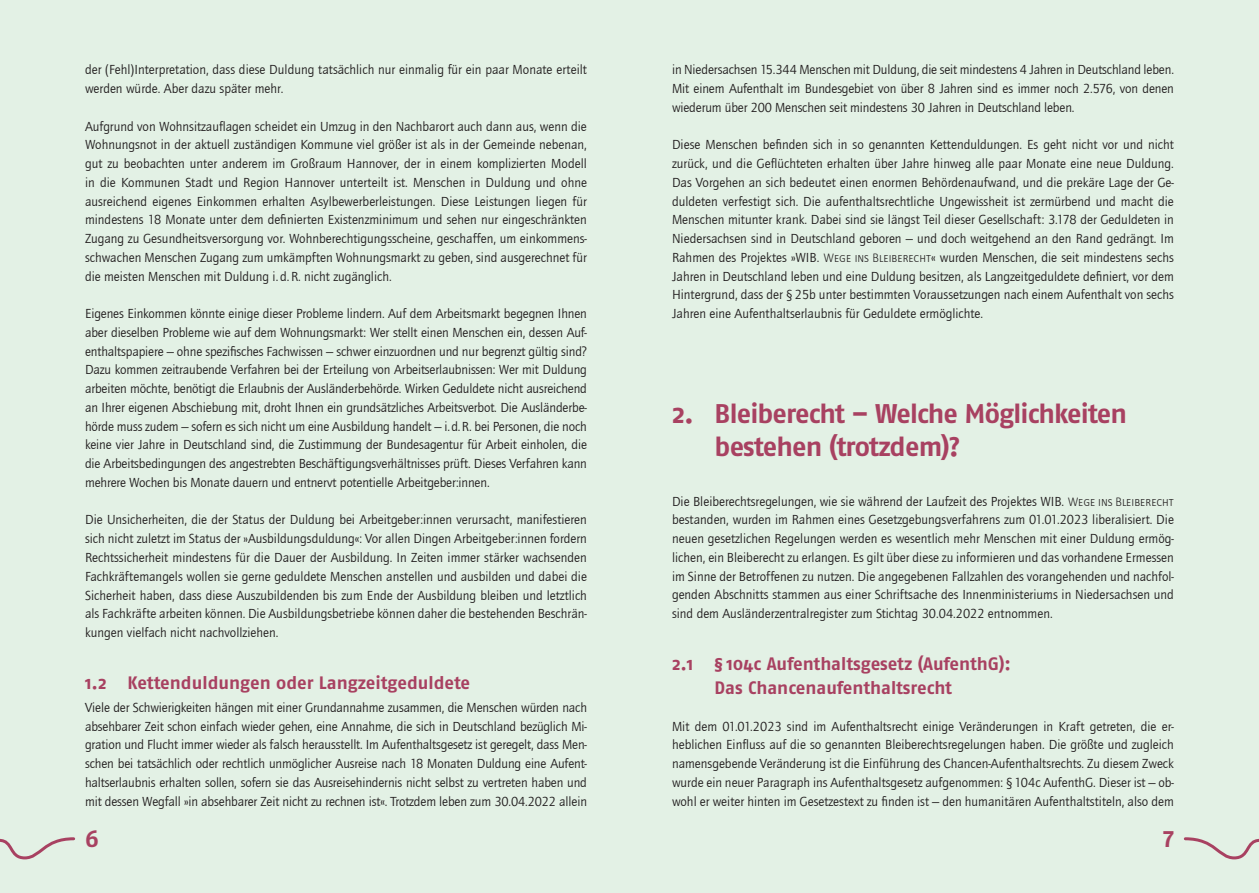
<style>
.page{position:relative;width:1259px;height:893px;background:#fff}
.page>*{position:absolute;margin:0;border:0;box-sizing:border-box;transform-origin:0 0}
.t1{font:700 27px/33px "Fago OT";letter-spacing:-.04em;color:#a84161}
.t2{font:700 24px "Fago No Lf";color:#a84161}
.t3{font:700 18px/24px "Fago OT";color:#a84161}
.t4{font:13.5px/18.8px "ITC Quay Sans Com";color:#231f20;text-align:justify}
.s1{font-family:"Calibri";font-weight:300}
</style>
<div class="page">
<div style="left:0;top:0;width:629px;height:893px;background:#e3f1e5"></div>
<div style="left:629px;top:0;width:630px;height:893px;background:#e3f1e5"></div>
<svg style="left:0;top:837px;width:76px;height:23px"></svg>
<svg style="left:1183px;top:837px;width:76px;height:23px"></svg>
<p class="t4" style="left:85px;top:60px;width:503px">der (Fehl)Interpretation, dass diese Duldung tatsächlich nur einmalig für ein paar Monate erteilt werden würde. Aber dazu später mehr.</p>
<p class="t4" style="left:85px;top:117px;width:503px">Aufgrund von Wohnsitzauflagen scheidet ein Umzug in den Nachbarort auch dann aus, wenn die Wohnungsnot in der aktuell zuständigen Kommune viel größer ist als in der Gemeinde nebenan, gut zu beobachten unter anderem im Großraum Hannover, der in einem komplizierten Modell in die Kommunen Stadt und Region Hannover unterteilt ist. Menschen in Duldung und ohne ausreichend eigenes Einkommen erhalten Asylbewerberleistungen. Diese Leistungen liegen für mindestens 18 Monate unter dem definierten Existenzminimum und sehen nur eingeschränkten Zugang zu Gesundheitsversorgung vor. Wohnberechtigungsscheine, geschaffen, um einkommens&shy;schwachen Menschen Zugang zum umkämpften Wohnungsmarkt zu geben, sind ausgerechnet für die meisten Menschen mit Duldung i. d.R. nicht zugänglich.</p>
<p class="t4" style="left:85px;top:304px;width:503px">Eigenes Einkommen könnte einige dieser Probleme lindern. Auf dem Arbeitsmarkt begegnen Ihnen aber dieselben Probleme wie auf dem Wohnungsmarkt: Wer stellt einen Menschen ein, dessen Auf&shy;enthaltspapiere – ohne spezifisches Fachwissen – schwer einzuordnen und nur begrenzt gültig sind?<br>Dazu kommen zeitraubende Verfahren bei der Erteilung von Arbeitserlaubnissen: Wer mit Duldung arbeiten möchte, benötigt die Erlaubnis der Ausländerbehörde. Wirken Geduldete nicht ausreichend an Ihrer eigenen Abschiebung mit, droht Ihnen ein grundsätzliches Arbeitsverbot. Die Ausländerbe&shy;hörde muss zudem – sofern es sich nicht um eine Ausbildung handelt – i.d.R. bei Personen, die noch keine vier Jahre in Deutschland sind, die Zustimmung der Bundesagentur für Arbeit einholen, die die Arbeitsbedingungen des angestrebten Beschäftigungsverhältnisses prüft. Dieses Verfahren kann mehrere Wochen bis Monate dauern und entnervt potentielle Arbeitgeber:innen.</p>
<p class="t4" style="left:85px;top:510px;width:503px">Die Unsicherheiten, die der Status der Duldung bei Arbeitgeber:innen verursacht, manifestieren sich nicht zuletzt im Status der »Ausbildungsduldung«: Vor allen Dingen Arbeitgeber:innen fordern Rechtssicherheit mindestens für die Dauer der Ausbildung. In Zeiten immer stärker wachsenden Fachkräftemangels wollen sie gerne geduldete Menschen anstellen und ausbilden und dabei die Sicherheit haben, dass diese Auszubildenden bis zum Ende der Ausbildung bleiben und letztlich als Fachkräfte arbeiten können. Die Ausbildungsbetriebe können daher die bestehenden Beschrän&shy;kungen vielfach nicht nachvollziehen.</p>
<h3 class="t3" style="left:85px;top:671px;width:387px">1.2 Kettenduldungen oder Langzeitgeduldete</h3>
<p class="t4" style="left:85px;top:698px;width:503px">Viele der Schwierigkeiten hängen mit einer Grundannahme zusammen, die Menschen würden nach absehbarer Zeit schon einfach wieder gehen, eine Annahme, die sich in Deutschland bezüglich Mi&shy;gration und Flucht immer wieder als falsch herausstellt. Im Aufenthaltsgesetz ist geregelt, dass Men&shy;schen bei tatsächlich oder rechtlich unmöglicher Ausreise nach 18 Monaten Duldung eine Aufent&shy;haltserlaubnis erhalten sollen, sofern sie das Ausreisehindernis nicht selbst zu vertreten haben und mit dessen Wegfall »in absehbarer Zeit nicht zu rechnen ist«. Trotzdem leben zum 30.04.2022 allein</p>
<p class="t4" style="left:672px;top:60px;width:503px">in Niedersachsen 15.344 Menschen mit Duldung, die seit mindestens 4 Jahren in Deutschland leben.<br>Mit einem Aufenthalt im Bundesgebiet von über 8 Jahren sind es immer noch 2.576, von denen wiederum über 200 Menschen seit mindestens 30 Jahren in Deutschland leben.</p>
<p class="t4" style="left:672px;top:135px;width:503px">Diese Menschen befinden sich in so genannten Kettenduldungen. Es geht nicht vor und nicht zurück, und die Geflüchteten erhalten über Jahre hinweg alle paar Monate eine neue Duldung.<br>Das Vorgehen an sich bedeutet einen enormen Behördenaufwand, und die prekäre Lage der Ge&shy;duldeten verfestigt sich. Die aufenthaltsrechtliche Ungewissheit ist zermürbend und macht die Menschen mitunter krank. Dabei sind sie längst Teil dieser Gesellschaft: 3.178 der Geduldeten in Niedersachsen sind in Deutschland geboren – und doch weitgehend an den Rand gedrängt. Im Rahmen des Projektes »WIB. <span class="s1">Wege ins Bleiberecht</span>« wurden Menschen, die seit mindestens sechs Jahren in Deutschland leben und eine Duldung besitzen, als Langzeitgeduldete definiert, vor dem Hintergrund, dass der §25b unter bestimmten Voraussetzungen nach einem Aufenthalt von sechs Jahren eine Aufenthaltserlaubnis für Geduldete ermöglichte.</p>
<h1 class="t1" style="left:714px;top:397px;width:414px;text-indent:-43px">2. Bleiberecht – Welche Möglichkeiten bestehen (trotzdem)?</h1>
<p class="t4" style="left:672px;top:492px;width:503px">Die Bleiberechtsregelungen, wie sie während der Laufzeit des Projektes WIB. <span class="s1">Wege ins Bleiberecht </span>bestanden, wurden im Rahmen eines Gesetzgebungsverfahrens zum 01.01.2023 liberalisiert. Die neuen gesetzlichen Regelungen werden es wesentlich mehr Menschen mit einer Duldung ermög&shy;lichen, ein Bleiberecht zu erlangen. Es gilt über diese zu informieren und das vorhandene Ermessen im Sinne der Betroffenen zu nutzen. Die angegebenen Fallzahlen des vorangehenden und nachfol&shy;genden Abschnitts stammen aus einer Schriftsache des Innenministeriums in Niedersachsen und sind dem Ausländerzentralregister zum Stichtag 30.04.2022 entnommen.</p>
<h3 class="t3" style="left:714px;top:652px;width:298px;text-indent:-43px">2.1 § 104c Aufenthaltsgesetz (AufenthG):<br>Das Chancenaufenthaltsrecht</h3>
<p class="t4" style="left:672px;top:717px;width:503px">Mit dem 01.01.2023 sind im Aufenthaltsrecht einige Veränderungen in Kraft getreten, die er&shy;heblichen Einfluss auf die so genannten Bleiberechtsregelungen haben. Die größte und zugleich namensgebende Veränderung ist die Einführung des Chancen-Aufenthaltsrechts. Zu diesem Zweck wurde ein neuer Paragraph ins Aufenthaltsgesetz aufgenommen: §104c AufenthG. Dieser ist – ob&shy;wohl er weiter hinten im Gesetzestext zu finden ist – den humanitären Aufenthaltstiteln, also dem</p>
<h2 class="t2" style="left:85px;top:825px;width:15px">6</h2>
<h2 class="t2" style="left:1163px;top:825px;width:12px">7</h2>
</div>
